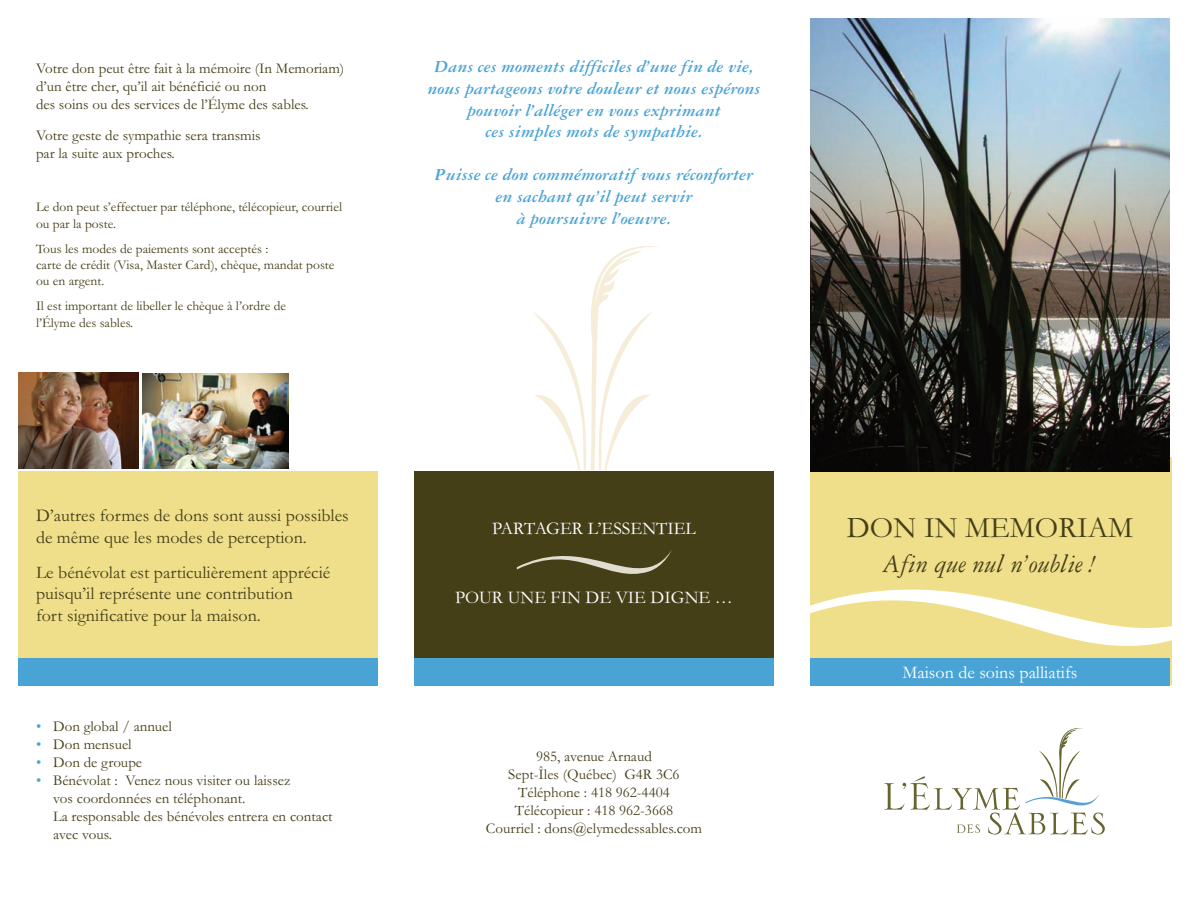
<style>
.page{position:relative;width:1188px;height:918px;background:#fff}
.page>*{position:absolute;margin:0;border:0;box-sizing:border-box;transform-origin:0 0}
.t1{font:30px "Garamond";color:#453f18}
.t2{font:27px "Garamond Three Italic Os F";color:#453f18}
.t3{font:18px/21.6px "Garamond Three Bold Italic Os F";color:#4aa3d5;text-align:center}
.t4{font:18px/21.6px "Garamond";color:#453f18}
.t5{font:18px "Garamond";color:#fff}
.t6{font:15px/18px "Garamond";color:#453f18}
.t7{font:13.5px/16.2px "Garamond";color:#453f18}
.s1{color:#4aa3d5}
</style>
<div class="page">
<div style="left:810px;top:458px;width:362px;height:228px;background:#f0df8a"></div>
<div style="left:810px;top:658px;width:360px;height:28px;background:#4aa3d5"></div>
<img style="left:810px;top:18px;width:360px;height:453px">
<svg style="left:884px;top:728px;width:221px;height:107px"></svg>
<svg style="left:533px;top:246px;width:126px;height:224px"></svg>
<div style="left:18px;top:471px;width:360px;height:187px;background:#f0df8a"></div>
<svg style="left:810px;top:589px;width:362px;height:57px"></svg>
<img style="left:18px;top:373px;width:120px;height:96px">
<img style="left:142px;top:373px;width:147px;height:96px">
<div style="left:414px;top:471px;width:360px;height:187px;background:#453f18"></div>
<svg style="left:517px;top:550px;width:155px;height:24px"></svg>
<div style="left:414px;top:658px;width:360px;height:28px;background:#4aa3d5"></div>
<div style="left:18px;top:658px;width:360px;height:28px;background:#4aa3d5"></div>
<p class="t6" style="left:36px;top:59px;width:310px">Votre don peut être fait à la mémoire (In Memoriam) d’un être cher, qu’il ait bénéficié ou non<br>des soins ou des services de l’Élyme des sables.</p>
<p class="t6" style="left:36px;top:126px;width:226px">Votre geste de sympathie sera transmis par la suite aux proches.</p>
<p class="t7" style="left:36px;top:199px;width:308px">Le don peut s’effectuer par téléphone, télécopieur, courriel ou par la poste.</p>
<p class="t7" style="left:36px;top:240px;width:300px">Tous les modes de paiements sont acceptés :<br>carte de crédit (Visa, Master Card), chèque, mandat poste ou en argent.</p>
<p class="t7" style="left:36px;top:298px;width:252px">Il est important de libeller le chèque à l’ordre de l’Élyme des sables.</p>
<p class="t4" style="left:36px;top:504px;width:314px">D’autres formes de dons sont aussi possibles de même que les modes de perception.</p>
<p class="t4" style="left:36px;top:561px;width:296px">Le bénévolat est particulièrement apprécié puisqu’il représente une contribution<br>fort significative pour la maison.</p>
<p class="t6" style="left:36px;top:716px;width:137px"><span class="s1">•</span> Don global / annuel</p>
<p class="t6" style="left:36px;top:734px;width:97px"><span class="s1">•</span> Don mensuel</p>
<p class="t6" style="left:36px;top:752px;width:108px"><span class="s1">•</span> Don de groupe</p>
<p class="t6" style="left:53px;top:770px;width:281px;text-indent:-17px"><span class="s1">•</span> Bénévolat : Venez nous visiter ou laissez<br>vos coordonnées en téléphonant.<br>La responsable des bénévoles entrera en contact avec vous.</p>
<p class="t3" style="left:428px;top:58px;width:334px">Dans ces moments difficiles d’une fin de vie, nous partageons votre douleur et nous espérons pouvoir l’alléger en vous exprimant<br>ces simples mots de sympathie.</p>
<p class="t3" style="left:435px;top:166px;width:320px">Puisse ce don commémoratif vous réconforter en sachant qu’il peut servir<br>à poursuivre l’oeuvre.</p>
<p class="t5" style="left:492px;top:517px;width:205px">PARTAGER L’ESSENTIEL</p>
<p class="t5" style="left:455px;top:586px;width:279px">POUR UNE FIN DE VIE DIGNE …</p>
<p class="t6" style="left:486px;top:747px;width:218px;text-align:center">985, avenue Arnaud<br>Sept-Îles (Québec) G4R 3C6<br>Téléphone : 418 962-4404<br>Télécopieur : 418 962-3668<br>Courriel : dons@elymedessables.com</p>
<h1 class="t1" style="left:847px;top:510px;width:288px">DON IN MEMORIAM</h1>
<h2 class="t2" style="left:883px;top:554px;width:216px">Afin que nul n’oublie!</h2>
<p class="t5" style="left:903px;top:661px;width:176px">Maison de soins palliatifs</p>
</div>
